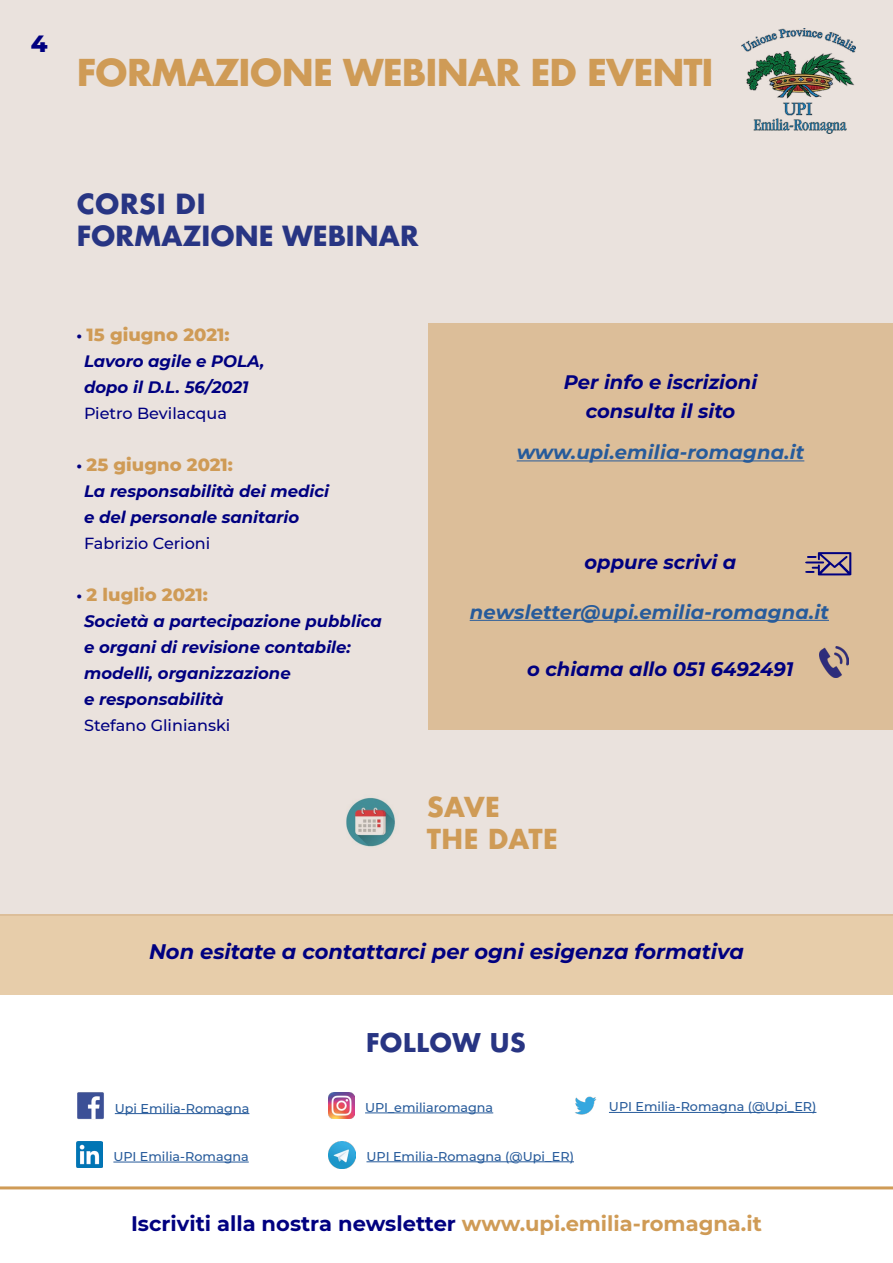
<style>
.page{position:relative;width:893px;height:1263px;background:#fff}
.page>*{position:absolute;margin:0;border:0;box-sizing:border-box;transform-origin:0 0}
.t1{font:700 36px "Futura";letter-spacing:-.04em;color:#cf9b56}
.t2{font:700 27px/32.4px "Futura";letter-spacing:-.02em;color:#283583}
.t3{font:700 26.7px/32.1px "Futura";letter-spacing:-.005em;color:#cf9b56}
.t4{font:700 25.2px "Futura";color:#283583}
.t5{font:800 24px "Montserrat";color:#000080}
.t6{font:700 21px "Montserrat";color:#000080}
.t7{font:italic 700 21px "Montserrat";color:#000080}
.t8{font:italic 700 19.5px/29.2px "Montserrat";color:#000080;text-align:center}
.t9{font:italic 700 19.5px "Montserrat";letter-spacing:.01em;color:#275b9b}
.t10{font:800 18px "Montserrat";color:#cf9b56}
.t11{font:italic 700 16.5px/26px "Montserrat";color:#000080}
.t12{font:500 16.05px "Montserrat";color:#000080}
.t13{font:500 12.75px "Montserrat";color:#275b9b}
.s1{font-weight:700;font-size:16.05px;color:#000080}
.s2{color:#cf9b56}
</style>
<div class="page">
<div style="left:0;top:0;width:893px;height:916px;background:#eae2dd"></div>
<svg style="left:0;top:1186px;width:893px;height:4px;background:#dab380"></svg>
<div style="left:0;top:914px;width:893px;height:81px;background:#e7cdaa"></div>
<img style="left:741px;top:28px;width:115px;height:105px">
<img style="left:77px;top:1092px;width:27px;height:27px">
<hr style="left:115px;top:1113px;width:134px;height:1px;background:#275b9b">
<img style="left:575px;top:1096px;width:22px;height:19px">
<hr style="left:609px;top:1112px;width:207px;height:1px;background:#275b9b">
<img style="left:328px;top:1092px;width:26px;height:26px">
<hr style="left:365px;top:1112px;width:128px;height:1px;background:#275b9b">
<img style="left:77px;top:1142px;width:26px;height:26px">
<hr style="left:113px;top:1162px;width:136px;height:1px;background:#275b9b">
<img style="left:328px;top:1141px;width:28px;height:28px">
<hr style="left:366px;top:1161px;width:208px;height:1px;background:#275b9b">
<div style="left:428px;top:323px;width:465px;height:407px;background:#dcbe99"></div>
<hr style="left:517px;top:460px;width:287px;height:1px;background:#275b9b">
<hr style="left:470px;top:620px;width:359px;height:1px;background:#275b9b">
<svg style="left:805px;top:552px;width:46px;height:23px"></svg>
<img style="left:819px;top:647px;width:30px;height:30px">
<img style="left:346px;top:797px;width:49px;height:50px">
<h3 class="t5" style="left:31px;top:25px;width:18px">4</h3>
<h1 class="t1" style="left:77px;top:47px;width:639px">FORMAZIONE WEBINAR ED EVENTI</h1>
<h2 class="t2" style="left:77px;top:187px;width:344px">CORSI DI<br>FORMAZIONE WEBINAR</h2>
<p class="t10" style="left:77px;top:321px;width:154px"><span class="s1">•</span> 15 giugno 2021:</p>
<p class="t11" style="left:84px;top:347px;width:182px;line-height:26.5px">Lavoro agile e POLA, dopo il D.L. 56/2021</p>
<p class="t12" style="left:84px;top:402px;width:144px">Pietro Bevilacqua</p>
<p class="t10" style="left:77px;top:452px;width:158px"><span class="s1">•</span> 25 giugno 2021:</p>
<p class="t11" style="left:84px;top:477px;width:247px">La responsabilità dei medici e del personale sanitario</p>
<p class="t12" style="left:84px;top:532px;width:128px">Fabrizio Cerioni</p>
<p class="t10" style="left:77px;top:581px;width:133px"><span class="s1">•</span> 2 luglio 2021:</p>
<p class="t11" style="left:84px;top:607px;width:299px">Società a partecipazione pubblica e organi di revisione contabile: modelli, organizzazione<br>e responsabilità</p>
<p class="t12" style="left:84px;top:714px;width:148px">Stefano Glinianski</p>
<p class="t8" style="left:564px;top:366px;width:195px">Per info e iscrizioni consulta il sito</p>
<p class="t9" style="left:517px;top:438px;width:289px">www.upi.emilia-romagna.it</p>
<p class="t8" style="left:584px;top:546px;width:153px">oppure scrivi a</p>
<p class="t9" style="left:470px;top:598px;width:361px">newsletter@upi.emilia-romagna.it</p>
<p class="t8" style="left:527px;top:654px;width:268px">o chiama allo 051 6492491</p>
<h3 class="t3" style="left:427px;top:791px;width:133px">SAVE<br>THE DATE</h3>
<p class="t7" style="left:149px;top:936px;width:596px">Non esitate a contattarci per ogni esigenza formativa</p>
<h3 class="t4" style="left:366px;top:1024px;width:162px">FOLLOW US</h3>
<p class="t13" style="left:115px;top:1099px;width:136px">Upi Emilia-Romagna</p>
<p class="t13" style="left:365px;top:1098px;width:130px">UPI_emiliaromagna</p>
<p class="t13" style="left:609px;top:1098px;width:209px">UPI Emilia-Romagna (@Upi_ER)</p>
<p class="t13" style="left:113px;top:1148px;width:137px">UPI Emilia-Romagna</p>
<p class="t13" style="left:366px;top:1147px;width:209px">UPI Emilia-Romagna (@Upi_ER)</p>
<p class="t6" style="left:131px;top:1208px;width:632px">Iscriviti alla nostra newsletter <span class="s2">www.upi.emilia-romagna.it</span></p>
</div>
